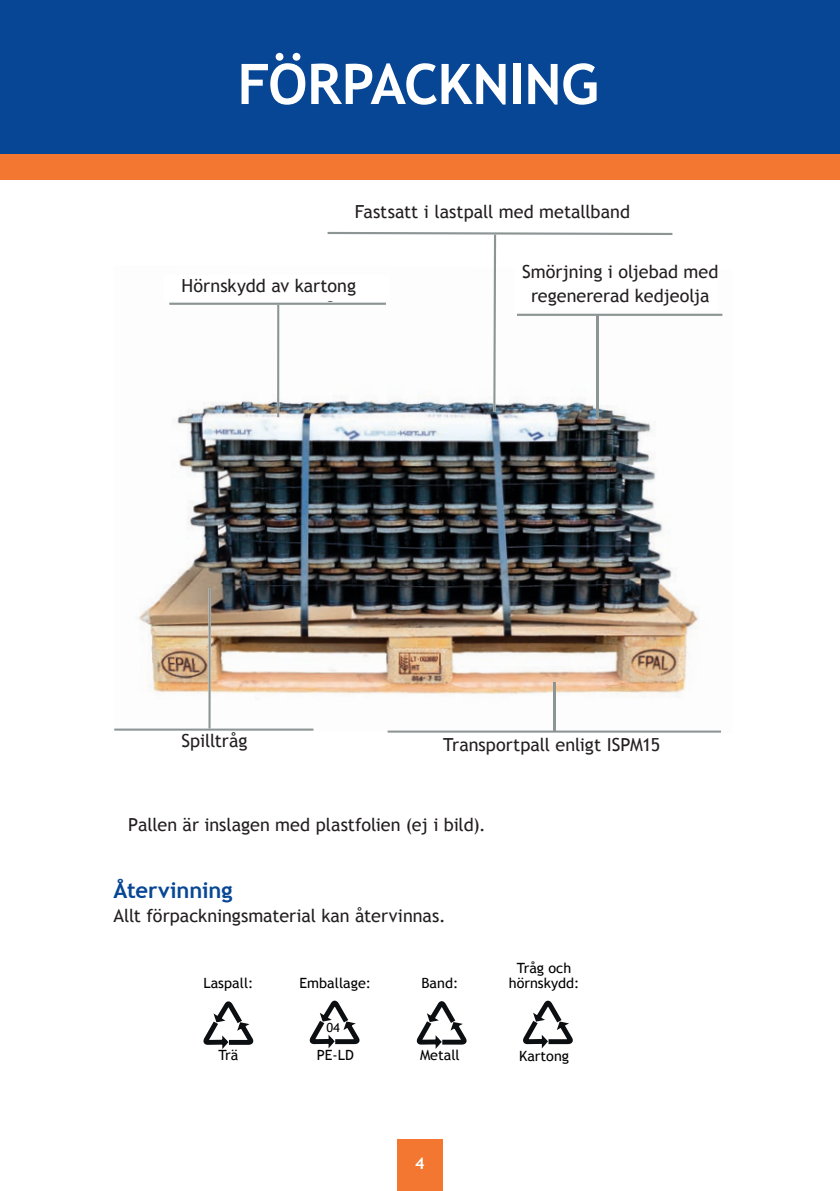
<style>
.page{position:relative;width:840px;height:1191px;background:#fff}
.page>*{position:absolute;margin:0;border:0;box-sizing:border-box;transform-origin:0 0}
.t1{font:700 56px "Trebuchet MS";letter-spacing:-.01em;color:#fff}
.t2{font:700 22px "Trebuchet MS";letter-spacing:-.005em;color:#074694}
.t3{font:18px/24px "Trebuchet MS";color:#231f20;text-align:center}
.t4{font:700 16px "Trebuchet MS";color:#fff}
.t5{font:14.2px/15.6px "Trebuchet MS";color:#000001;text-align:center}
.t6{font:12.6px "Trebuchet MS";color:#000001}
</style>
<div class="page">
<div style="left:397px;top:1140px;width:45px;height:51px;background:#f37730"></div>
<div style="left:0;top:0;width:839px;height:167px;background:#074694"></div>
<div style="left:0;top:154px;width:839px;height:25px;background:#f37730"></div>
<svg style="left:203px;top:1001px;width:51px;height:48px"></svg>
<svg style="left:416px;top:1001px;width:51px;height:48px"></svg>
<svg style="left:523px;top:1000px;width:50px;height:49px"></svg>
<svg style="left:309px;top:1000px;width:51px;height:49px"></svg>
<img style="left:139px;top:302px;width:454px;height:361px">
<img style="left:593px;top:313px;width:130px;height:420px">
<img style="left:114px;top:663px;width:481px;height:70px">
<img style="left:277px;top:305px;width:2px;height:112px">
<img style="left:208px;top:588px;width:3px;height:140px">
<img style="left:493px;top:235px;width:3px;height:177px">
<img style="left:553px;top:682px;width:2px;height:48px">
<img style="left:596px;top:316px;width:2px;height:101px">
<img style="left:516px;top:314px;width:206px;height:2px">
<img style="left:114px;top:728px;width:199px;height:2px">
<img style="left:387px;top:730px;width:333px;height:2px">
<img style="left:169px;top:303px;width:217px;height:2px">
<div style="left:515px;top:266px;width:202px;height:45px;background:#fff"></div>
<div style="left:113px;top:731px;width:202px;height:25px;background:#fff"></div>
<h1 class="t1" style="left:237px;top:49px;width:362px">FÖRPACKNING</h1>
<p class="t3" style="left:354px;top:200px;width:277px">Fastsatt i lastpall med metallband</p>
<p class="t3" style="left:181px;top:274px;width:176px">Hörnskydd av kartong</p>
<p class="t3" style="left:521px;top:260px;width:198px">Smörjning i oljebad med regenererad kedjeolja</p>
<p class="t3" style="left:181px;top:728px;width:67px">Spilltråg</p>
<p class="t3" style="left:443px;top:732px;width:218px">Transportpall enligt ISPM15</p>
<p class="t3" style="left:128px;top:813px;width:359px">Pallen är inslagen med plastfolien (ej i bild).</p>
<p class="t2" style="left:113px;top:876px;width:120px">Återvinning</p>
<p class="t3" style="left:113px;top:903px;width:334px">Allt förpackningsmaterial kan återvinnas.</p>
<p class="t5" style="left:203px;top:975px;width:52px">Laspall:</p>
<p class="t5" style="left:218px;top:1047px;width:21px">Trä</p>
<p class="t5" style="left:299px;top:975px;width:73px">Emballage:</p>
<p class="t6" style="left:326px;top:1020px;width:15px">04</p>
<p class="t5" style="left:316px;top:1047px;width:39px">PE-LD</p>
<p class="t5" style="left:421px;top:975px;width:38px">Band:</p>
<p class="t5" style="left:420px;top:1047px;width:41px">Metall</p>
<p class="t4" style="left:415px;top:1152px;width:11px">4</p>
<p class="t5" style="left:508px;top:960px;width:72px">Tråg och hörnskydd:</p>
<p class="t5" style="left:519px;top:1047px;width:51px">Kartong</p>
</div>
